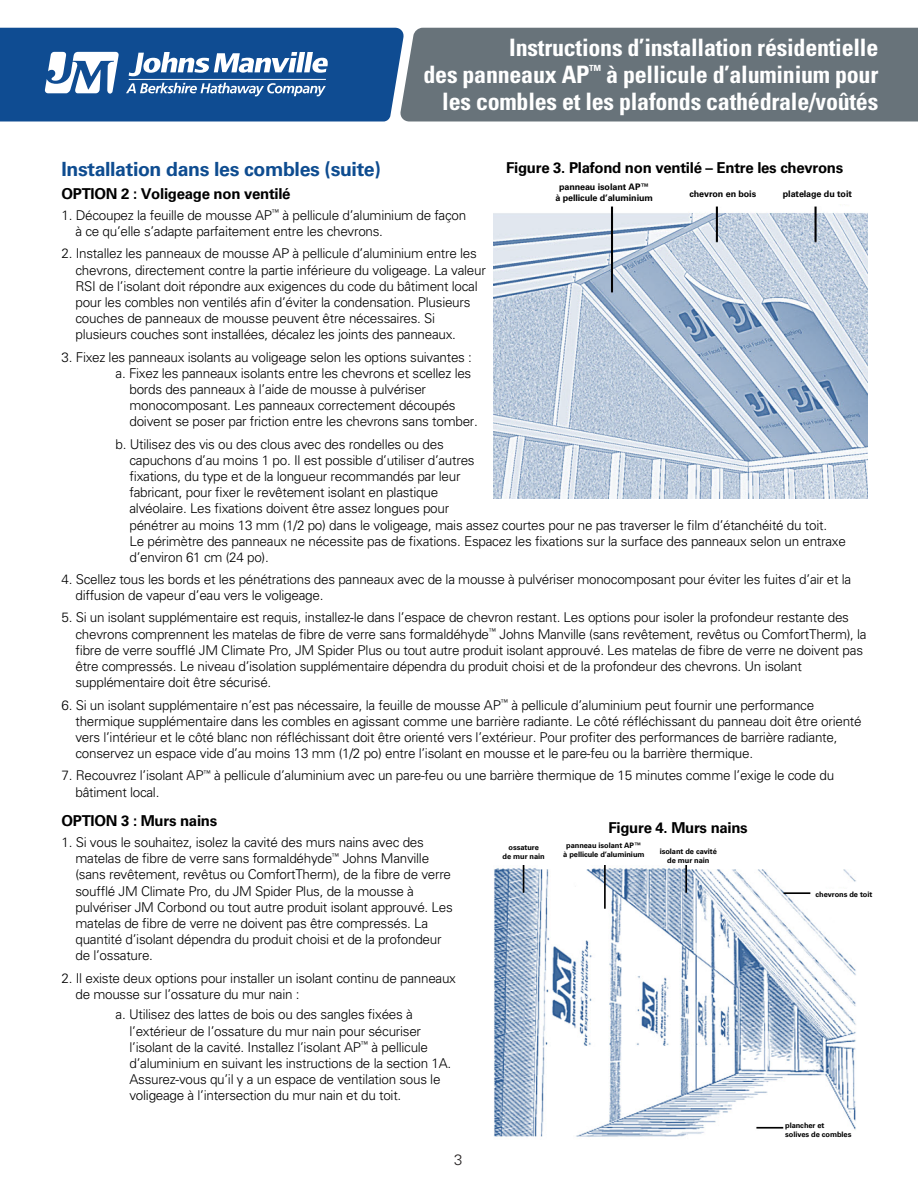
<style>
.page{position:relative;width:918px;height:1188px;background:#fff}
.page>*{position:absolute;margin:0;border:0;box-sizing:border-box;transform-origin:0 0}
.t1{font:700 condensed 24px/27px "Univers";letter-spacing:-.01em;color:#fff;text-align:right}
.t2{font:700 19.5px "Univers";letter-spacing:-.02em;color:#0e4c90}
.t3{font:700 15px "Univers";letter-spacing:-.02em;color:#000}
.t4{font:300 15px "Univers";color:#231f20}
.t5{font:300 13.5px/16.2px "Univers";letter-spacing:-.02em;color:#000}
.t6{font:700 9px/10.8px "Univers";letter-spacing:-.01em;color:#000;text-align:center}
.t7{font:700 7.5px/9px "Univers";letter-spacing:-.01em;color:#000;text-align:center}
</style>
<div class="page">
<div style="left:404px;top:28px;width:514px;height:94px;background:#68737a"></div>
<svg style="left:0;top:28px;width:404px;height:94px"></svg>
<hr style="left:129px;top:79px;width:197px;height:1px;background:#fff">
<img style="left:494px;top:204px;width:373px;height:295px">
<img style="left:494px;top:865px;width:362px;height:272px">
<div style="left:812px;top:889px;width:49px;height:9px;background:#fff"></div>
<div style="left:784px;top:1117px;width:54px;height:23px;background:#fff"></div>
<h2 class="t2" style="left:62px;top:158px;width:321px">Installation dans les combles (suite)</h2>
<p class="t3" style="left:62px;top:185px;width:231px">OPTION 2 : Voligeage non ventilé</p>
<h1 class="t1" style="left:423px;top:34px;width:456px">Instructions d’installation résidentielle<br>des panneaux AP<sup>™</sup> à pellicule d’aluminium pour les combles et les plafonds cathédrale/voûtés</h1>
<p class="t3" style="left:506px;top:159px;width:339px">Figure 3. Plafond non ventilé – Entre les chevrons</p>
<p class="t6" style="left:555px;top:181px;width:99px">panneau isolant AP™ à pellicule d’aluminium</p>
<p class="t6" style="left:689px;top:189px;width:68px">chevron en bois</p>
<p class="t6" style="left:783px;top:189px;width:71px">platelage du toit</p>
<p class="t5" style="left:75px;top:207px;width:392px;text-indent:-14px">1. Découpez la feuille de mousse AP<sup>™</sup> à pellicule d’aluminium de façon à ce qu’elle s’adapte parfaitement entre les chevrons.</p>
<p class="t5" style="left:75px;top:245px;width:412px;text-indent:-14px">2. Installez les panneaux de mousse AP à pellicule d’aluminium entre les chevrons, directement contre la partie inférieure du voligeage. La valeur RSI de l’isolant doit répondre aux exigences du code du bâtiment local pour les combles non ventilés afin d’éviter la condensation. Plusieurs couches de panneaux de mousse peuvent être nécessaires. Si plusieurs couches sont installées, décalez les joints des panneaux.</p>
<p class="t5" style="left:62px;top:349px;width:412px">3. Fixez les panneaux isolants au voligeage selon les options suivantes :</p>
<p class="t5" style="left:116px;top:365px;width:357px">a. Fixez les panneaux isolants entre les chevrons et scellez les</p>
<p class="t5" style="left:129px;top:381px;width:298px">bords des panneaux à l’aide de mousse à pulvériser</p>
<p class="t5" style="left:129px;top:397px;width:328px">monocomposant. Les panneaux correctement découpés</p>
<p class="t5" style="left:129px;top:413px;width:350px">doivent se poser par friction entre les chevrons sans tomber.</p>
<p class="t5" style="left:129px;top:436px;width:718px;text-indent:-14px">b. Utilisez des vis ou des clous avec des rondelles ou des<br>capuchons d’au moins 1 po. Il est possible d’utiliser d’autres<br>fixations, du type et de la longueur recommandés par leur<br>fabricant, pour fixer le revêtement isolant en plastique<br>alvéolaire. Les fixations doivent être assez longues pour<br>pénétrer au moins 13 mm (1/2 po) dans le voligeage, mais assez courtes pour ne pas traverser le film d’étanchéité du toit.<br>Le périmètre des panneaux ne nécessite pas de fixations. Espacez les fixations sur la surface des panneaux selon un entraxe d’environ 61 cm (24 po).</p>
<p class="t5" style="left:75px;top:571px;width:777px;text-indent:-14px">4. Scellez tous les bords et les pénétrations des panneaux avec de la mousse à pulvériser monocomposant pour éviter les fuites d’air et la diffusion de vapeur d’eau vers le voligeage.</p>
<p class="t5" style="left:75px;top:610px;width:793px;text-indent:-14px">5. Si un isolant supplémentaire est requis, installez-le dans l’espace de chevron restant. Les options pour isoler la profondeur restante des chevrons comprennent les matelas de fibre de verre sans formaldéhyde<sup>™</sup> Johns Manville (sans revêtement, revêtus ou ComfortTherm), la fibre de verre soufflé JM Climate Pro, JM Spider Plus ou tout autre produit isolant approuvé. Les matelas de fibre de verre ne doivent pas être compressés. Le niveau d’isolation supplémentaire dépendra du produit choisi et de la profondeur des chevrons. Un isolant supplémentaire doit être sécurisé.</p>
<p class="t5" style="left:75px;top:697px;width:788px;text-indent:-14px">6. Si un isolant supplémentaire n’est pas nécessaire, la feuille de mousse AP<sup>™</sup> à pellicule d’aluminium peut fournir une performance thermique supplémentaire dans les combles en agissant comme une barrière radiante. Le côté réfléchissant du panneau doit être orienté vers l’intérieur et le côté blanc non réfléchissant doit être orienté vers l’extérieur. Pour profiter des performances de barrière radiante, conservez un espace vide d’au moins 13 mm (1/2 po) entre l’isolant en mousse et le pare-feu ou la barrière thermique.</p>
<p class="t5" style="left:75px;top:767px;width:760px;text-indent:-14px">7. Recouvrez l’isolant AP<sup>™</sup> à pellicule d’aluminium avec un pare-feu ou une barrière thermique de 15 minutes comme l’exige le code du bâtiment local.</p>
<p class="t3" style="left:62px;top:812px;width:157px">OPTION 3 : Murs nains</p>
<p class="t5" style="left:75px;top:834px;width:379px;text-indent:-14px">1. Si vous le souhaitez, isolez la cavité des murs nains avec des matelas de fibre de verre sans formaldéhyde<sup>™</sup> Johns Manville (sans revêtement, revêtus ou ComfortTherm), de la fibre de verre soufflé JM Climate Pro, du JM Spider Plus, de la mousse à pulvériser JM Corbond ou tout autre produit isolant approuvé. Les matelas de fibre de verre ne doivent pas être compressés. La quantité d’isolant dépendra du produit choisi et de la profondeur de l’ossature.</p>
<p class="t5" style="left:75px;top:970px;width:382px;text-indent:-14px">2. Il existe deux options pour installer un isolant continu de panneaux de mousse sur l’ossature du mur nain :</p>
<p class="t5" style="left:129px;top:1007px;width:323px;text-indent:-14px">a. Utilisez des lattes de bois ou des sangles fixées à l’extérieur de l’ossature du mur nain pour sécuriser l’isolant de la cavité. Installez l’isolant AP<sup>™</sup> à pellicule d’aluminium en suivant les instructions de la section 1A.<br>Assurez-vous qu’il y a un espace de ventilation sous le voligeage à l’intersection du mur nain et du toit.</p>
<p class="t4" style="left:454px;top:1151px;width:10px">3</p>
<p class="t3" style="left:608px;top:819px;width:141px">Figure 4. Murs nains</p>
<p class="t7" style="left:563px;top:841px;width:83px">panneau isolant AP™ à pellicule d’aluminium</p>
<p class="t7" style="left:503px;top:843px;width:44px">ossature<br>de mur nain</p>
<p class="t7" style="left:660px;top:847px;width:59px">isolant de cavité de mur nain</p>
<p class="t7" style="left:816px;top:890px;width:58px">chevrons de toit</p>
<p class="t7" style="left:785px;top:1121px;width:68px;text-align:left">plancher et<br>solives de combles</p>
</div>
